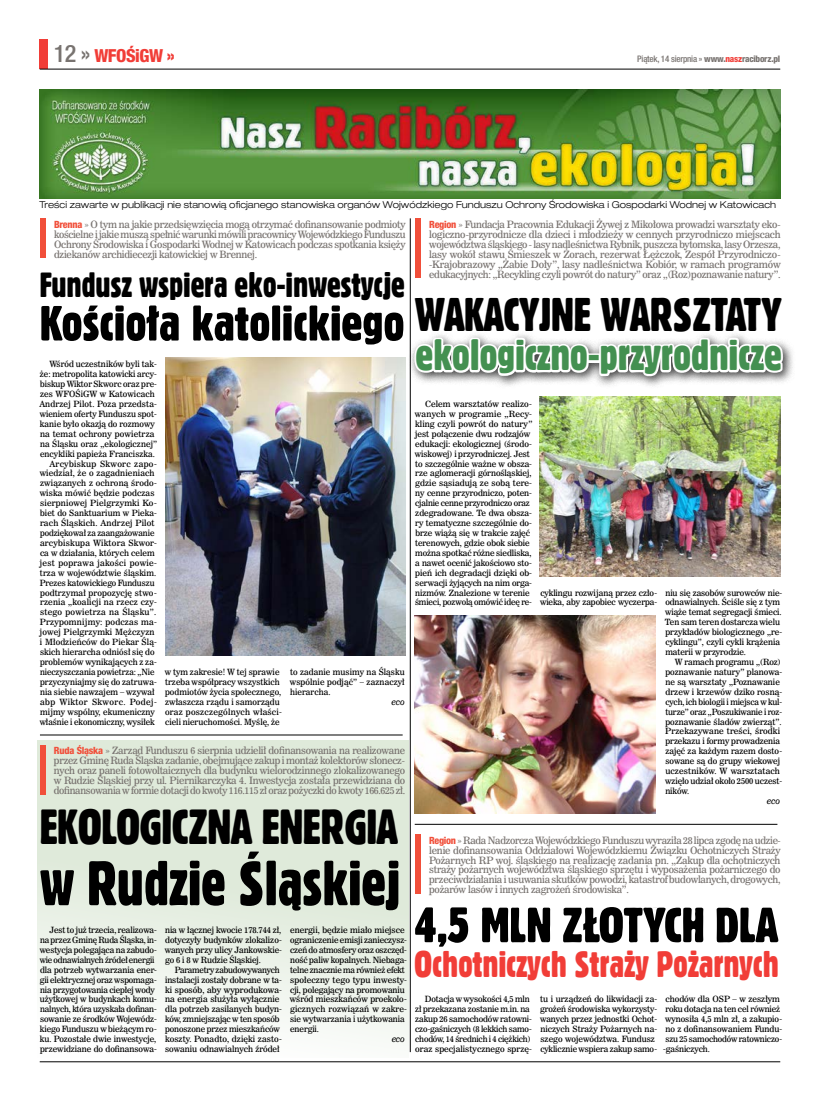
<style>
.page{position:relative;width:820px;height:1106px;background:#fff}
.page>*{position:absolute;margin:0;border:0;box-sizing:border-box;transform-origin:0 0}
.t1{font:61px "Gothic 821 Cn EU";letter-spacing:-.01em;color:#000}
.t2{font:48px "Gothic 821 Cn EU";letter-spacing:-.01em;color:#000;scale:1.09 1}
.t3{font:48px "Gothic 821 Cn EU";letter-spacing:-.01em;color:#000}
.t4{font:48px "Gothic 821 Cn EU";letter-spacing:-.01em;color:#000;scale:1.06 1}
.t5{font:46px "Gothic 821 Cn EU";letter-spacing:-.01em;color:#000}
.t6{font:42px "Gothic 821 Cn EU";letter-spacing:-.01em;color:#449051;scale:1.05 1}
.t7{font:36px "Gothic 821 Cn EU";letter-spacing:-.01em;color:#f13d37}
.t8{font:34px "Gothic 821 Cn EU";letter-spacing:-.01em;color:#000}
.t9{font:800 condensed 18px "Helvetica Neue LT Pro";letter-spacing:-.025em;color:#f13d37}
.t10{font:10px/9.9px "News 706 EU";letter-spacing:-.025em;color:#787370;text-align:justify}
.t11{font:300 expanded 9.5px "Helvetica Neue LT Pro";color:#000}
.t12{font:500 condensed 9px "Helvetica Neue LT Pro";letter-spacing:-.025em;color:#787370}
.t13{font:8.5px/9.9px "News 706 EU";letter-spacing:-.005em;color:#000}
.t14{font:italic 8.5px "News 706 EU";letter-spacing:-.01em;color:#000}
.s1{font-weight:500;font-size:24px;color:#787370}
.s2{font-weight:800}
.s3{font-weight:800;color:#f13d37}
.s4{font-family:"Helvetica Neue LT Pro";font-weight:800;font-stretch:condensed;color:#f14f3a}
</style>
<div class="page">
<hr style="left:40px;top:1061px;width:740px;height:1px;background:#000">
<div style="left:40px;top:40px;width:8px;height:29px;background:#f13d37"></div>
<hr style="left:40px;top:69px;width:740px;height:1px;background:#000">
<div style="left:37px;top:740px;width:371px;height:317px;background:linear-gradient(to bottom,#d7e4d1,#f8faf7)"></div>
<div style="left:40px;top:218px;width:6px;height:40px;background:#f14f3a"></div>
<div style="left:415px;top:834px;width:5px;height:59px;background:#f14f3a"></div>
<div style="left:415px;top:218px;width:5px;height:60px;background:#f14f3a"></div>
<div style="left:40px;top:745px;width:5px;height:49px;background:#f14f3a"></div>
<img style="left:40px;top:89px;width:740px;height:109px">
<hr style="left:40px;top:734px;width:362px;height:1px;background:#000">
<hr style="left:414px;top:823px;width:363px;height:1px;background:#000">
<hr style="left:410px;top:218px;width:1px;height:834px;background:#000">
<img style="left:414px;top:615px;width:241px;height:198px">
<img style="left:539px;top:396px;width:241px;height:180px">
<img style="left:165px;top:357px;width:240px;height:298px">
<div style="left:407px;top:330px;width:388px;height:59px;background:#000;opacity:.75"></div>
<svg style="left:411px;top:335px;width:180px;height:44px"></svg>
<div style="left:586px;top:353px;width:14px;height:10px;border:4px solid #fff"></div>
<svg style="left:597px;top:334px;width:188px;height:45px"></svg>
<h3 class="t9" style="left:54px;top:45px;width:122px"><span class="s1">12 »</span> WFOŚiGW »</h3>
<p class="t12" style="left:637px;top:54px;width:144px">Piątek, 14 sierpnia » <span class="s2">www.</span><span class="s3">nasz</span><span class="s2">raciborz.pl</span></p>
<p class="t11" style="left:39px;top:199px;width:738px">Treści zawarte w publikacji nie stanowią oficjanego stanowiska organów Wojwódzkiego Funduszu Ochrony Środowiska i Gospodarki Wodnej w Katowicach</p>
<p class="t10" style="left:54px;top:220px;width:353px"><span class="s4">Brenna</span> » O tym na jakie przedsięwzięcia mogą otrzymać dofinansowanie podmioty kościelne i jakie muszą spełnić warunki mówili pracownicy Wojewódzkiego Funduszu Ochrony Środowiska i Gospodarki Wodnej w Katowicach podczas spotkania księży dziekanów archidiecezji katowickiej w Brennej.</p>
<h3 class="t8" style="left:40px;top:264px;width:366px">Fundusz wspiera eko-inwestycje</h3>
<h2 class="t2" style="left:40px;top:294px;width:336px">Kościoła katolickiego</h2>
<p class="t13" style="left:39px;top:360px;width:119px;text-align:right">Wśród uczestników byli tak&shy;że: metropolita katowicki arcy&shy;biskup Wiktor Skworc oraz pre&shy;zes WFOŚiGW w Katowicach<br>Andrzej Pilot. Poza przedsta&shy;wieniem oferty Funduszu spot&shy;kanie było okazją do rozmowy na temat ochrony powietrza na Śląsku oraz „ekologicznej” encykliki papieża Franciszka.<br>Arcybiskup Skworc zapo&shy;wiedział, że o zagadnieniach związanych z ochroną środo&shy;wiska mówić będzie podczas sierpniowej Pielgrzymki Ko&shy;biet do Sanktuarium w Pieka&shy;rach Śląskich. Andrzej Pilot podziękował za zaangażowanie arcybiskupa Wiktora Skwor&shy;ca w działania, których celem jest poprawa jakości powie&shy;trza w województwie śląskim.<br>Prezes katowickiego Funduszu podtrzymał propozycję stwo&shy;rzenia „koalicji na rzecz czy&shy;stego powietrza na Śląsku”.<br>Przypomnijmy: podczas ma&shy;jowej Pielgrzymki Mężczyzn i Młodzieńców do Piekar Ślą&shy;skich hierarcha odniósł się do problemów wynikających z za&shy;nieczyszczania powietrza: „Nie przyczyniajmy się do zatruwa&shy;nia siebie nawzajem – wzywał abp Wiktor Skworc. Podej&shy;mijmy wspólny, ekumeniczny właśnie i ekonomiczny, wysiłek</p>
<p class="t13" style="left:165px;top:667px;width:118px">w tym zakresie! W tej sprawie trzeba współpracy wszystkich podmiotów życia społecznego, zwłaszcza rządu i samorządu oraz poszczególnych właści&shy;cieli nieruchomości. Myślę, że</p>
<p class="t13" style="left:290px;top:667px;width:116px;text-align:justify">to zadanie musimy na Śląsku wspólnie podjąć” – zaznaczył hierarcha.</p>
<p class="t14" style="left:391px;top:696px;width:15px">eco</p>
<p class="t10" style="left:54px;top:746px;width:352px"><span class="s4">Ruda Śląska</span> » Zarząd Funduszu 6 sierpnia udzielił dofinansowania na realizowane przez Gminę Ruda Śląska zadanie, obejmujące zakup i montaż kolektorów słonecz&shy;nych oraz paneli fotowoltaicznych dla budynku wielorodzinnego zlokalizowanego w Rudzie Śląskiej przy ul. Piernikarczyka 4. Inwestycja została przewidziana do dofinansowania w formie dotacji do kwoty 116.115 zł oraz pożyczki do kwoty 166.625 zł.</p>
<p class="t10" style="left:429px;top:220px;width:353px"><span class="s4">Region</span> » Fundacja Pracownia Edukacji Żywej z Mikołowa prowadzi warsztaty eko&shy;logiczno-przyrodnicze dla dzieci i młodzieży w cennych przyrodniczo miejscach województwa śląskiego - lasy nadleśnictwa Rybnik, puszcza bytomska, lasy Orzesza, lasy wokół stawu Śmieszek w Żorach, rezerwat Łężczok, Zespół Przyrodniczo--Krajobrazowy „Żabie Doły”, lasy nadleśnictwa Kobiór, w ramach programów edukacyjnych: „Recykling czyli powrót do natury” oraz „(Roz)poznawanie natury”.</p>
<h3 class="t5" style="left:415px;top:287px;width:368px">WAKACYJNE WARSZTATY</h3>
<h3 class="t6" style="left:415px;top:330px;width:350px">ekologiczno-przyrodnicze</h3>
<p class="t13" style="left:415px;top:399px;width:119px;text-indent:10px">Celem warsztatów realizo&shy;wanych w programie „Recy&shy;kling czyli powrót do natury” jest połączenie dwu rodzajów edukacji: ekologicznej (środo&shy;wiskowej) i przyrodniczej. Jest to szczególnie ważne w obsza&shy;rze aglomeracji górnośląskiej, gdzie sąsiadują ze sobą tere&shy;ny cenne przyrodniczo, poten&shy;cjalnie cenne przyrodniczo oraz zdegradowane. Te dwa obsza&shy;ry tematyczne szczególnie do&shy;brze wiążą się w trakcie zajęć terenowych, gdzie obok siebie można spotkać różne siedliska, a nawet ocenić jakościowo sto&shy;pień ich degradacji dzięki ob&shy;serwacji żyjących na nim orga&shy;nizmów. Znalezione w terenie śmieci, pozwolą omówić ideę re-</p>
<p class="t13" style="left:540px;top:588px;width:118px">cyklingu rozwijaną przez czło&shy;wieka, aby zapobiec wyczerpa-</p>
<p class="t13" style="left:664px;top:588px;width:119px">niu się zasobów surowców nie&shy;odnawialnych. Ściśle się z tym wiąże temat segregacji śmieci.<br>Ten sam teren dostarcza wielu przykładów biologicznego „re&shy;cyklingu”, czyli cykli krążenia materii w przyrodzie.</p>
<p class="t13" style="left:664px;top:657px;width:118px;text-indent:10px">W ramach programu „(Roz) poznawanie natury” planowa&shy;ne są warsztaty „Poznawanie drzew i krzewów dziko rosną&shy;cych, ich biologii i miejsca w kul&shy;turze” oraz „Poszukiwanie i roz&shy;poznawanie śladów zwierząt”.<br>Przekazywane treści, środki przekazu i formy prowadzenia zajęć za każdym razem dosto&shy;sowane są do grupy wiekowej uczestników. W warsztatach wzięło udział około 2500 uczest&shy;ników.</p>
<p class="t14" style="left:766px;top:795px;width:14px">eco</p>
<h2 class="t3" style="left:40px;top:798px;width:359px">EKOLOGICZNA ENERGIA</h2>
<h1 class="t1" style="left:40px;top:846px;width:362px">w Rudzie Śląskiej</h1>
<p class="t13" style="left:40px;top:925px;width:118px;text-indent:10px">Jest to już trzecia, realizowa&shy;na przez Gminę Ruda Śląska, in&shy;westycja polegająca na zabudo&shy;wie odnawialnych źródeł energii dla potrzeb wytwarzania ener&shy;gii elektrycznej oraz wspomaga&shy;nia przygotowania ciepłej wody użytkowej w budynkach komu&shy;nalnych, która uzyskała dofinan&shy;sowanie ze środków Wojewódz&shy;kiego Funduszu w bieżącym ro&shy;ku. Pozostałe dwie inwestycje, przewidziane do dofinansowa-</p>
<p class="t13" style="left:165px;top:925px;width:118px;text-align:justify">nia w łącznej kwocie 178.744 zł, dotyczyły budynków zlokalizo&shy;wanych przy ulicy Jankowskie&shy;go 6 i 8 w Rudzie Śląskiej.</p>
<p class="t13" style="left:165px;top:965px;width:118px;text-indent:10px">Parametry zabudowywanych instalacji zostały dobrane w ta&shy;ki sposób, aby wyprodukowa&shy;na energia służyła wyłącznie dla potrzeb zasilanych budyn&shy;ków, zmniejszając w ten sposób ponoszone przez mieszkańców koszty. Ponadto, dzięki zasto&shy;sowaniu odnawialnych źródeł</p>
<p class="t13" style="left:290px;top:925px;width:118px">energii, będzie miało miejsce ograniczenie emisji zanieczysz&shy;czeń do atmosfery oraz oszczęd&shy;ność paliw kopalnych. Niebaga&shy;telne znacznie ma również efekt społeczny tego typu inwesty&shy;cji, polegający na promowaniu wśród mieszkańców proekolo&shy;gicznych rozwiązań w zakre&shy;sie wytwarzania i użytkowania energii.</p>
<p class="t14" style="left:391px;top:1033px;width:14px">eco</p>
<p class="t10" style="left:429px;top:835px;width:353px"><span class="s4">Region</span> » Rada Nadzorcza Wojewódzkiego Funduszu wyraziła 28 lipca zgodę na udzie&shy;lenie dofinansowania Oddziałowi Wojewódzkiemu Związku Ochotniczych Straży Pożarnych RP woj. śląskiego na realizację zadania pn. „Zakup dla ochotniczych straży pożarnych województwa śląskiego sprzętu i wyposażenia pożarniczego do przeciwdziałania i usuwania skutków powodzi, katastrof budowlanych, drogowych, pożarów lasów i innych zagrożeń środowiska”.</p>
<h2 class="t4" style="left:414px;top:896px;width:344px">4,5 MLN ZŁOTYCH DLA</h2>
<h3 class="t7" style="left:414px;top:942px;width:366px">Ochotniczych Straży Pożarnych</h3>
<p class="t13" style="left:415px;top:995px;width:118px;text-indent:10px">Dotacja w wysokości 4,5 mln zł przekazana zostanie m.in. na zakup 26 samochodów ratowni&shy;czo-gaśniczych (8 lekkich samo&shy;chodów, 14 średnich i 4 ciężkich) oraz specjalistycznego sprzę-</p>
<p class="t13" style="left:540px;top:995px;width:118px">tu i urządzeń do likwidacji za&shy;grożeń środowiska wykorzysty&shy;wanych przez jednostki Ochot&shy;niczych Straży Pożarnych na&shy;szego województwa. Fundusz cyklicznie wspiera zakup samo-</p>
<p class="t13" style="left:663px;top:995px;width:120px">chodów dla OSP – w zeszłym roku dotacja na ten cel również wynosiła 4,5 mln zł, a zakupio&shy;no z dofinansowaniem Fundu&shy;szu 25 samochodów ratowniczo--gaśniczych.</p>
</div>
